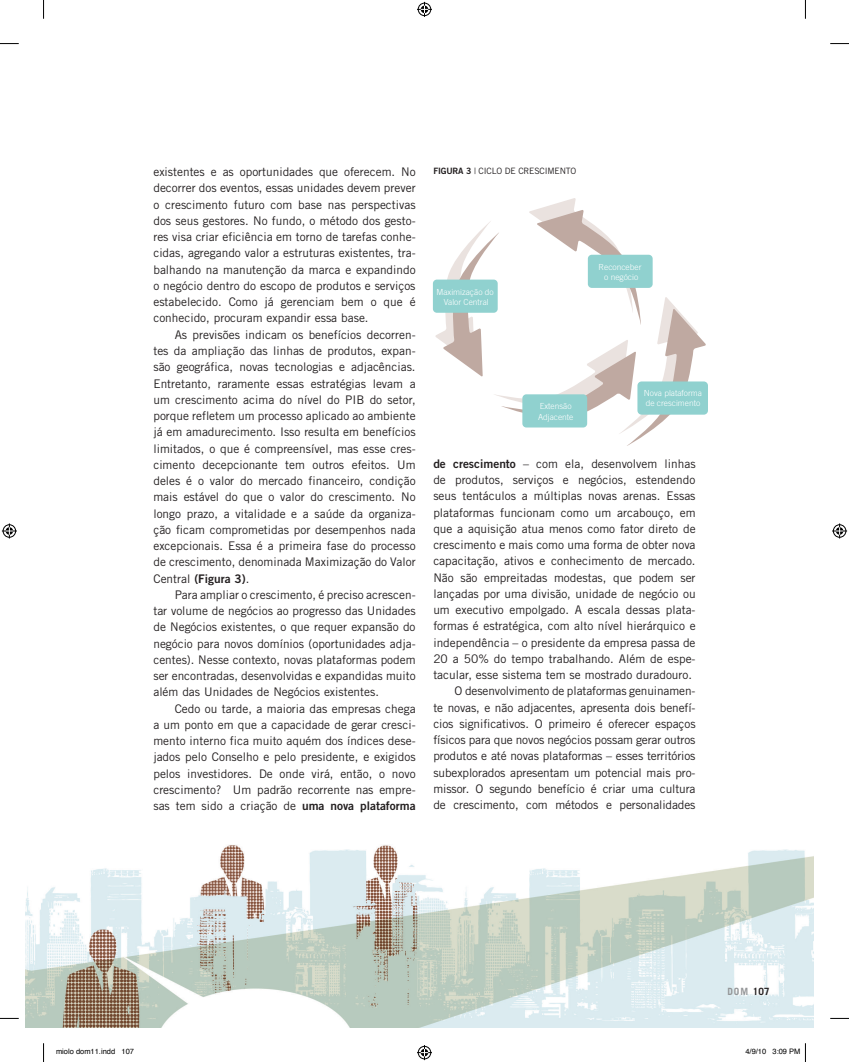
<style>
.page{position:relative;width:849px;height:1062px;background:#fff}
.page>*{position:absolute;margin:0;border:0;box-sizing:border-box;transform-origin:0 0}
.t1{font:11.88px/16.2px "Trade Gothic LT Std";color:#231f20;text-align:justify}
.t2{font:11.88px "Trade Gothic LT Std Bd 2";color:#231f20}
.t3{font:700 10px "Trade Gothic LT Std";letter-spacing:.045em;color:#949698}
.t4{font:8.75px "Trade Gothic LT Std Bd 2";color:#231f20}
.t5{font:8.75px "Trade Gothic LT Std";color:#231f20}
.t6{font:300 8.38px/10px "Trade Gothic LT Std";color:#fff;text-align:center}
.t7{font:7.5px "Helvetica";color:#000}
.s1{font-family:"Trade Gothic LT Std"}
.s2{font-family:"Trade Gothic LT Std Bd 2"}
.s3{color:#231f20}
</style>
<div class="page">
<img style="left:26px;top:845px;width:788px;height:182px">
<svg style="left:435px;top:198px;width:271px;height:248px"></svg>
<div style="left:433px;top:279px;width:65px;height:34px;background:#90d1cf;border-radius:4px"></div>
<div style="left:522px;top:394px;width:65px;height:33px;background:#90d1cf;border-radius:4px"></div>
<div style="left:588px;top:255px;width:65px;height:33px;background:#90d1cf;border-radius:4px"></div>
<div style="left:637px;top:381px;width:71px;height:33px;background:#90d1cf;border-radius:4px"></div>
<svg style="left:0;top:43px;width:19px;height:1px"></svg>
<svg style="left:830px;top:43px;width:19px;height:1px"></svg>
<svg style="left:0;top:1017px;width:19px;height:2px"></svg>
<svg style="left:830px;top:1017px;width:19px;height:2px"></svg>
<svg style="left:43px;top:0;width:1px;height:19px"></svg>
<svg style="left:43px;top:1043px;width:1px;height:19px"></svg>
<svg style="left:805px;top:0;width:1px;height:19px"></svg>
<svg style="left:417px;top:2px;width:15px;height:15px"></svg>
<svg style="left:417px;top:1045px;width:15px;height:15px"></svg>
<svg style="left:2px;top:523px;width:15px;height:15px"></svg>
<svg style="left:832px;top:523px;width:15px;height:15px"></svg>
<svg style="left:804px;top:1043px;width:2px;height:19px"></svg>
<p class="t1" style="left:153px;top:164px;width:264px">existentes e as oportunidades que oferecem. No decorrer dos eventos, essas unidades devem prever o crescimento futuro com base nas perspectivas dos seus gestores. No fundo, o método dos gesto&shy;res visa criar eficiência em torno de tarefas conhe&shy;cidas, agregando valor a estruturas existentes, tra&shy;balhando na manutenção da marca e expandindo o negócio dentro do escopo de produtos e serviços estabelecido. Como já gerenciam bem o que é conhecido, procuram expandir essa base.</p>
<p class="t1" style="left:153px;top:326px;width:264px;text-indent:21px">As previsões indicam os benefícios decorren&shy;tes da ampliação das linhas de produtos, expan&shy;são geográfica, novas tecnologias e adjacências.<br>Entretanto, raramente essas estratégias levam a um crescimento acima do nível do PIB do setor, porque refletem um processo aplicado ao ambiente já em amadurecimento. Isso resulta em benefícios limitados, o que é compreensível, mas esse cres&shy;cimento decepcionante tem outros efeitos. U m deles é o valor do mercado financeiro, condição mais estável do que o valor do crescimento. No longo prazo, a vitalidade e a saúde da organiza&shy;ção ficam comprometidas por desempenhos nada excepcionais. Essa é a primeira fase do processo de crescimento, denominada Maximização do Valor</p>
<p class="t2" style="left:153px;top:571px;width:98px"><span class="s1">Central</span> (Figura 3)<span class="s1">.</span></p>
<p class="t1" style="left:153px;top:586px;width:264px;text-indent:21px">Para ampliar o crescimento, é preciso acrescen&shy;tar volume de negócios ao progresso das U nidades de Negócios existentes, o que requer expansão do negócio para novos domínios (oportunidades adja&shy;centes). Nesse contexto, novas plataformas podem ser encontradas, desenvolvidas e expandidas muito além das U nidades de Negócios existentes.</p>
<p class="t1" style="left:153px;top:700px;width:264px;text-indent:21px">Cedo ou tarde, a maioria das empresas chega a um ponto em que a capacidade de gerar cresci&shy;mento interno fica muito aquém dos índices dese&shy;jados pelo Conselho e pelo presidente, e exigidos pelos investidores. De onde virá, então, o novo crescimento? U m padrão recorrente nas empre&shy;sas tem sido a criação de <span class="s2">uma nova plataforma</span></p>
<p class="t4" style="left:433px;top:165px;width:51px">Figura 3 <span class="s1">| ciclo</span></p>
<p class="t5" style="left:505px;top:165px;width:20px">de crescimen</p>
<p class="t5" style="left:566px;top:165px;width:11px">to</p>
<p class="t6" style="left:436px;top:287px;width:59px">Maximização do<br>Valor Central</p>
<p class="t6" style="left:599px;top:261px;width:44px">Reconceber o negócio</p>
<p class="t6" style="left:538px;top:401px;width:37px;text-align:left">Extensão<br>Adjacente</p>
<p class="t6" style="left:644px;top:388px;width:60px;text-align:left">Nova plataforma de crescimento</p>
<p class="t1" style="left:433px;top:455px;width:264px;text-align:right"><span class="s2">de crescimento</span> – com ela, desenvolvem linhas de produtos, serviços e negócios, estendendo seus tentáculos a múltiplas novas arenas. Essas plataformas funcionam como um arcabouço, em que a aquisição atua menos como fator direto de crescimento e mais como uma forma de obter nova capacitação, ativos e conhecimento de mercado.<br>Não são empreitadas modestas, que podem ser lançadas por uma divisão, unidade de negócio ou um executivo empolgado. A escala dessas plata&shy;formas é estratégica, com alto nível hierárquico e independência – o presidente da empresa passa de 20 a 50% do tempo trabalhando. Além de espe&shy;tacular, esse sistema tem se mostrado duradouro.<br>O desenvolvimento de plataformas genuinamen-<br>te novas, e não adjacentes, apresenta dois benefí&shy;cios significativos. O primeiro é oferecer espaços físicos para que novos negócios possam gerar outros produtos e até novas plataformas – esses territórios subexplorados apresentam um potencial mais pro&shy;missor. O segundo benefício é criar uma cultura de crescimento, com métodos e personalidades</p>
<p class="t3" style="left:727px;top:985px;width:44px">DOM <span class="s3">107</span></p>
<p class="t7" style="left:56px;top:1046px;width:79px">miolo dom11.indd 107</p>
<p class="t7" style="left:745px;top:1046px;width:57px">4/9/10 3:09 PM</p>
</div>
